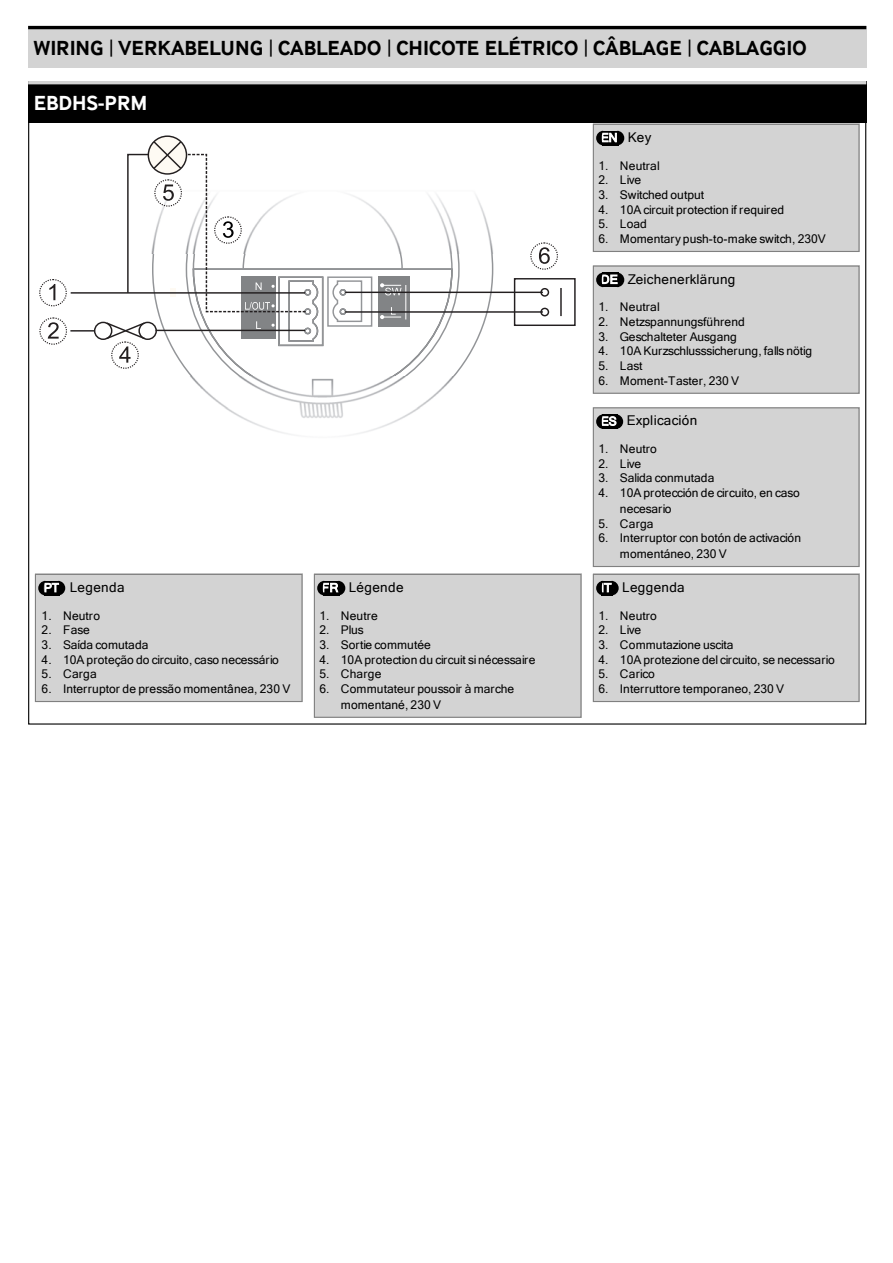
<style>
.page{position:relative;width:893px;height:1263px;background:#fff}
.page>*{position:absolute;margin:0;border:0;box-sizing:border-box;transform-origin:0 0}
.t1{font:700 21px "Inter Face";letter-spacing:-.005em;color:#000}
.t2{font:700 21px "Inter Face";color:#fff}
.t3{font:13.5px "Microsoft Sans Serif";letter-spacing:.025em;color:#000}
.t4{font:12px/15.8px "Microsoft Sans Serif";letter-spacing:.005em;color:#000}
.s1{font-weight:400}
.s2{font-size:12px;color:#fff}
</style>
<div class="page">
<div style="left:28px;top:26px;width:838px;height:42px;background:#d3d3d3"></div>
<hr style="left:28px;top:26px;width:838px;height:3px;background:#000">
<div style="left:28px;top:81px;width:838px;height:42px;background:#000"></div>
<hr style="left:28px;top:81px;width:838px;height:3px;background:#d3d3d3">
<div style="left:514px;top:278px;width:62px;height:48px;border:1px solid #231f20"></div>
<hr style="left:560px;top:288px;width:2px;height:28px;background:#231f20">
<div style="left:540px;top:308px;width:9px;height:8px;border:1px solid #231f20;border-radius:50%"></div>
<div style="left:540px;top:288px;width:9px;height:9px;border:1px solid #231f20;border-radius:50%"></div>
<img style="left:453px;top:194px;width:40px;height:60px">
<img style="left:244px;top:376px;width:211px;height:59px">
<div style="left:94px;top:322px;width:18px;height:18px;border:1px solid #231f20;border-radius:50%"></div>
<hr style="left:70px;top:330px;width:25px;height:2px;background:#231f20">
<hr style="left:71px;top:292px;width:234px;height:2px;background:#231f20">
<svg style="left:148px;top:136px;width:38px;height:38px"></svg>
<div style="left:148px;top:135px;width:39px;height:40px;border:1px solid #231f20;border-radius:50%"></div>
<hr style="left:345px;top:292px;width:198px;height:1px;background:#231f20">
<hr style="left:345px;top:311px;width:198px;height:2px;background:#231f20">
<div style="left:39px;top:279px;width:28px;height:27px;border:1px dashed #231f20;border-radius:50%"></div>
<svg style="left:49px;top:284px;width:6px;height:16px"></svg>
<div style="left:530px;top:242px;width:28px;height:28px;border:1px dashed #231f20;border-radius:50%"></div>
<svg style="left:539px;top:247px;width:11px;height:17px"></svg>
<svg style="left:105px;top:140px;width:348px;height:279px"></svg>
<div style="left:39px;top:317px;width:28px;height:28px;border:1px dashed #231f20;border-radius:50%"></div>
<svg style="left:48px;top:322px;width:11px;height:17px"></svg>
<div style="left:593px;top:124px;width:267px;height:128px;background:#d3d3d3"></div>
<div style="left:602px;top:131px;width:17px;height:14px;background:#000"></div>
<svg style="left:596px;top:131px;width:6px;height:14px"></svg>
<svg style="left:619px;top:131px;width:5px;height:14px"></svg>
<div style="left:593px;top:124px;width:267px;height:128px;border:1px solid #808080"></div>
<div style="left:593px;top:266px;width:267px;height:128px;background:#d3d3d3"></div>
<div style="left:602px;top:273px;width:17px;height:14px;background:#000"></div>
<svg style="left:596px;top:273px;width:6px;height:14px"></svg>
<svg style="left:619px;top:273px;width:5px;height:14px"></svg>
<div style="left:593px;top:266px;width:267px;height:128px;border:1px solid #808080"></div>
<div style="left:593px;top:407px;width:267px;height:160px;background:#d3d3d3"></div>
<div style="left:602px;top:414px;width:15px;height:15px;background:#000"></div>
<svg style="left:596px;top:414px;width:6px;height:15px"></svg>
<svg style="left:617px;top:414px;width:6px;height:15px"></svg>
<div style="left:593px;top:407px;width:267px;height:160px;border:1px solid #808080"></div>
<div style="left:35px;top:574px;width:268px;height:128px;background:#d3d3d3"></div>
<div style="left:44px;top:581px;width:16px;height:14px;background:#000"></div>
<svg style="left:38px;top:581px;width:6px;height:14px"></svg>
<svg style="left:60px;top:581px;width:5px;height:14px"></svg>
<div style="left:35px;top:574px;width:268px;height:128px;border:1px solid #808080"></div>
<div style="left:314px;top:574px;width:267px;height:144px;background:#d3d3d3"></div>
<div style="left:323px;top:581px;width:17px;height:14px;background:#000"></div>
<svg style="left:317px;top:581px;width:6px;height:14px"></svg>
<svg style="left:340px;top:581px;width:5px;height:14px"></svg>
<div style="left:314px;top:574px;width:267px;height:144px;border:1px solid #808080"></div>
<div style="left:593px;top:574px;width:267px;height:128px;background:#d3d3d3"></div>
<div style="left:602px;top:581px;width:11px;height:14px;background:#000"></div>
<svg style="left:596px;top:581px;width:6px;height:14px"></svg>
<svg style="left:613px;top:581px;width:6px;height:14px"></svg>
<div style="left:593px;top:574px;width:267px;height:128px;border:1px solid #808080"></div>
<h1 class="t1" style="left:34px;top:36px;width:775px">WIRING <span class="s1">|</span> VERKABELUNG <span class="s1">|</span> CABLEADO <span class="s1">|</span> CHICOTE ELÉTRICO <span class="s1">|</span> CÂBLAGE <span class="s1">|</span> CABLAGGIO</h1>
<h1 class="t2" style="left:34px;top:91px;width:115px">EBDHS-PRM</h1>
<p class="t3" style="left:601px;top:128px;width:52px"><span class="s2">EN</span> Key</p>
<p class="t4" style="left:598px;top:157px;width:63px">1. Neutral</p>
<p class="t4" style="left:598px;top:172px;width:44px">2. Live</p>
<p class="t4" style="left:598px;top:186px;width:107px">3. Switched output</p>
<p class="t4" style="left:598px;top:201px;width:187px">4. 10A circuit protection if required</p>
<p class="t4" style="left:598px;top:216px;width:50px">5. Load</p>
<p class="t4" style="left:598px;top:230px;width:229px">6. Momentary push-to-make switch, 230V</p>
<p class="t3" style="left:601px;top:270px;width:136px"><span class="s2">DE</span> Zeichenerklärung</p>
<p class="t4" style="left:598px;top:299px;width:63px">1. Neutral</p>
<p class="t4" style="left:598px;top:313px;width:148px">2. Netzspannungsführend</p>
<p class="t4" style="left:598px;top:328px;width:140px">3. Geschalteter Ausgang</p>
<p class="t4" style="left:598px;top:343px;width:215px">4. 10A Kurzschlusssicherung, falls nötig</p>
<p class="t4" style="left:598px;top:357px;width:45px">5. Last</p>
<p class="t4" style="left:598px;top:372px;width:142px">6. Moment-Taster, 230 V</p>
<p class="t3" style="left:601px;top:412px;width:98px"><span class="s2">ES</span> Explicación</p>
<p class="t4" style="left:598px;top:441px;width:60px">1. Neutro</p>
<p class="t4" style="left:598px;top:455px;width:44px">2. Live</p>
<p class="t4" style="left:598px;top:470px;width:117px">3. Salida conmutada</p>
<p class="t4" style="left:620px;top:484px;width:181px;text-indent:-21px">4. 10A protección de circuito, en caso necesario</p>
<p class="t4" style="left:598px;top:515px;width:57px">5. Carga</p>
<p class="t4" style="left:620px;top:529px;width:183px;text-indent:-21px">6. Interruptor con botón de activación momentáneo, 230 V</p>
<p class="t3" style="left:44px;top:578px;width:82px"><span class="s2">PT</span> Legenda</p>
<p class="t4" style="left:42px;top:607px;width:60px">1. Neutro</p>
<p class="t4" style="left:42px;top:622px;width:50px">2. Fase</p>
<p class="t4" style="left:42px;top:636px;width:108px">3. Saída comutada</p>
<p class="t4" style="left:42px;top:651px;width:239px">4. 10A proteção do circuito, caso necessário</p>
<p class="t4" style="left:42px;top:666px;width:57px">5. Carga</p>
<p class="t4" style="left:42px;top:680px;width:250px">6. Interruptor de pressão momentânea, 230 V</p>
<p class="t3" style="left:322px;top:578px;width:83px"><span class="s2">FR</span> Légende</p>
<p class="t4" style="left:320px;top:607px;width:60px">1. Neutre</p>
<p class="t4" style="left:320px;top:622px;width:46px">2. Plus</p>
<p class="t4" style="left:320px;top:636px;width:113px">3. Sortie commutée</p>
<p class="t4" style="left:320px;top:651px;width:217px">4. 10A protection du circuit si nécessaire</p>
<p class="t4" style="left:320px;top:666px;width:63px">5. Charge</p>
<p class="t4" style="left:341px;top:680px;width:175px;text-indent:-21px">6. Commutateur poussoir à marche momentané, 230 V</p>
<p class="t3" style="left:601px;top:578px;width:86px"><span class="s2">IT</span> Leggenda</p>
<p class="t4" style="left:598px;top:607px;width:60px">1. Neutro</p>
<p class="t4" style="left:598px;top:622px;width:44px">2. Live</p>
<p class="t4" style="left:598px;top:636px;width:136px">3. Commutazione uscita</p>
<p class="t4" style="left:598px;top:651px;width:238px">4. 10A protezione del circuito, se necessario</p>
<p class="t4" style="left:598px;top:666px;width:58px">5. Carico</p>
<p class="t4" style="left:598px;top:680px;width:187px">6. Interruttore temporaneo, 230 V</p>
</div>
